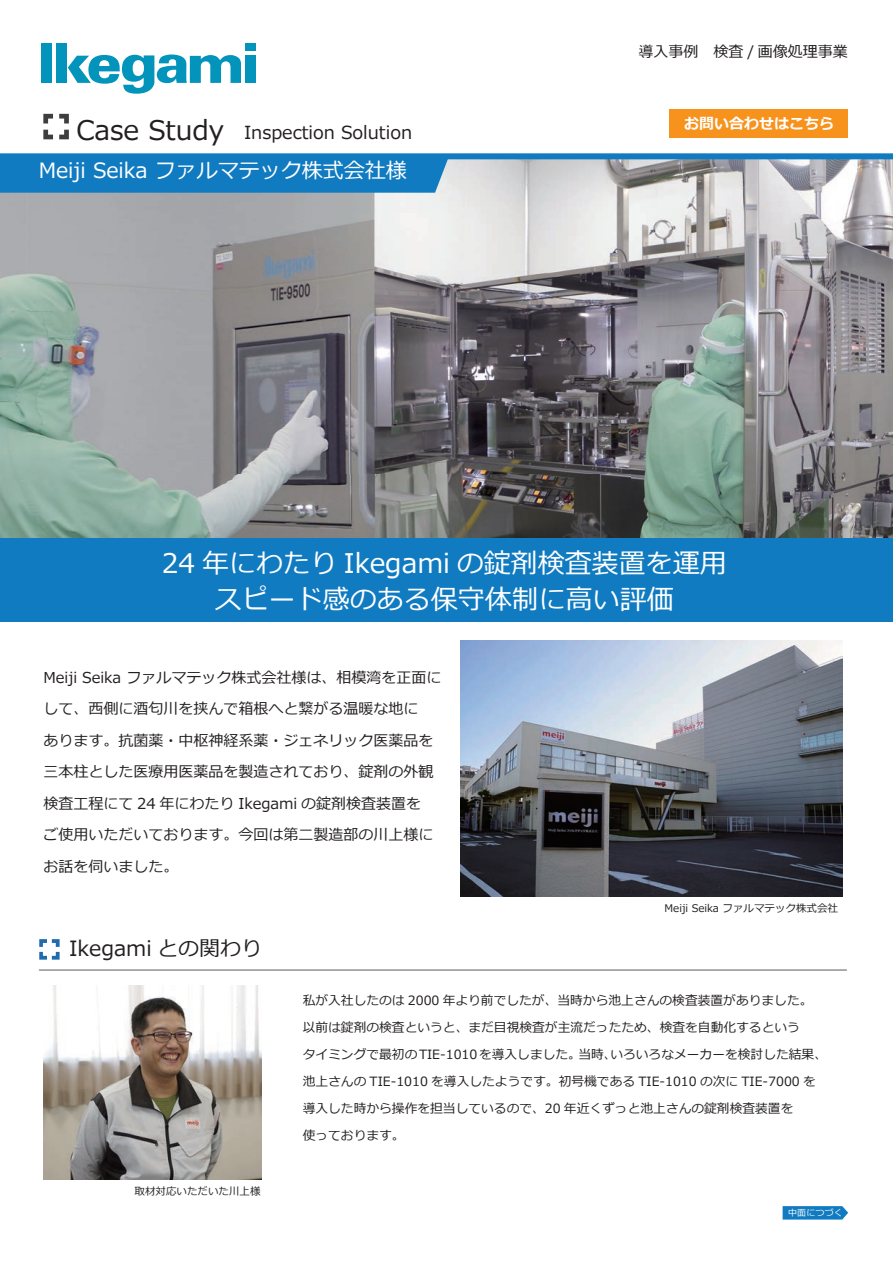
<style>
.page{position:relative;width:893px;height:1262px;background:#fff}
.page>*{position:absolute;margin:0;border:0;box-sizing:border-box;transform-origin:0 0}
.t1{font:27px/36px "Meiryo";color:#fff;text-align:center}
.t2{font:21px "Meiryo";color:#fff}
.t3{font:21px "Meiryo";color:#231f20}
.t4{font:18px "Meiryo";color:#231f20}
.t5{font:15px/31.5px "Meiryo";color:#231f20}
.t6{font:700 15px "Meiryo";color:#fff}
.t7{font:12.75px/27px "Meiryo";color:#231f20}
.t8{font:10.5px "Meiryo";color:#231f20}
.t9{font:9px "Meiryo";letter-spacing:.025em;color:#fff}
.s1{font-size:27px}
</style>
<div class="page">
<img style="left:0;top:159px;width:893px;height:379px">
<svg style="left:43px;top:114px;width:26px;height:25px"></svg>
<div style="left:0;top:153px;width:893px;height:6px;background:#107bc1"></div>
<div style="left:0;top:159px;width:449px;height:34px;background:#107bc1"></div>
<div style="left:670px;top:109px;width:178px;height:28px;background:#f7931d"></div>
<div style="left:245px;top:56px;width:10px;height:27px;background:#0394bb"></div>
<div style="left:245px;top:43px;width:10px;height:8px;background:#0394bb"></div>
<svg style="left:68px;top:54px;width:173px;height:40px"></svg>
<div style="left:56px;top:43px;width:11px;height:40px;background:#0394bb"></div>
<div style="left:42px;top:43px;width:10px;height:40px;background:#0394bb"></div>
<div style="left:0;top:538px;width:893px;height:84px;background:#107bc1"></div>
<img style="left:460px;top:641px;width:383px;height:255px">
<img style="left:44px;top:985px;width:218px;height:194px">
<svg style="left:783px;top:1206px;width:65px;height:13px"></svg>
<svg style="left:39px;top:939px;width:21px;height:20px"></svg>
<hr style="left:39px;top:969px;width:808px;height:1px;background:#6c6d70">
<h3 class="t4" style="left:76px;top:119px;width:337px"><span class="s1">Case Study</span> Inspection Solution</h3>
<h2 class="t2" style="left:39px;top:156px;width:369px">Meiji Seika ファルマテック株式会社様</h2>
<p class="t5" style="left:639px;top:37px;width:211px">導入事例　検査 / 画像処理事業</p>
<p class="t6" style="left:684px;top:113px;width:151px">お問い合わせはこちら</p>
<h1 class="t1" style="left:162px;top:547px;width:566px">24 年にわたり Ikegami の錠剤検査装置を運用スピード感のある保守体制に高い評価</h1>
<p class="t5" style="left:43px;top:662px;width:399px">Meiji Seika ファルマテック株式会社様は、相模湾を正面にして、西側に酒匂川を挟んで箱根へと繋がる温暖な地に<br>あります。抗菌薬・中枢神経系薬・ジェネリック医薬品を三本柱とした医療用医薬品を製造されており、錠剤の外観検査工程にて 24 年にわたり Ikegami の錠剤検査装置を<br>ご使用いただいております。今回は第二製造部の川上様にお話を伺いました。</p>
<h2 class="t3" style="left:69px;top:934px;width:194px">Ikegami との関わり</h2>
<p class="t8" style="left:665px;top:900px;width:175px">Meiji Seika ファルマテック株式会社</p>
<p class="t8" style="left:135px;top:1183px;width:127px">取材対応いただいた川上様</p>
<p class="t7" style="left:303px;top:988px;width:526px">私が入社したのは 2000 年より前でしたが、当時から池上さんの検査装置がありました。以前は錠剤の検査というと、まだ目視検査が主流だったため、検査を自動化するという<br>タイミングで最初のTIE-1010を導入しました。当時、いろいろなメーカーを検討した結果、池上さんの TIE-1010 を導入したようです。初号機である TIE-1010 の次に TIE-7000 を導入した時から操作を担当しているので、20 年近くずっと池上さんの錠剤検査装置を<br>使っております。</p>
<p class="t9" style="left:788px;top:1206px;width:56px">中面につづく</p>
</div>
